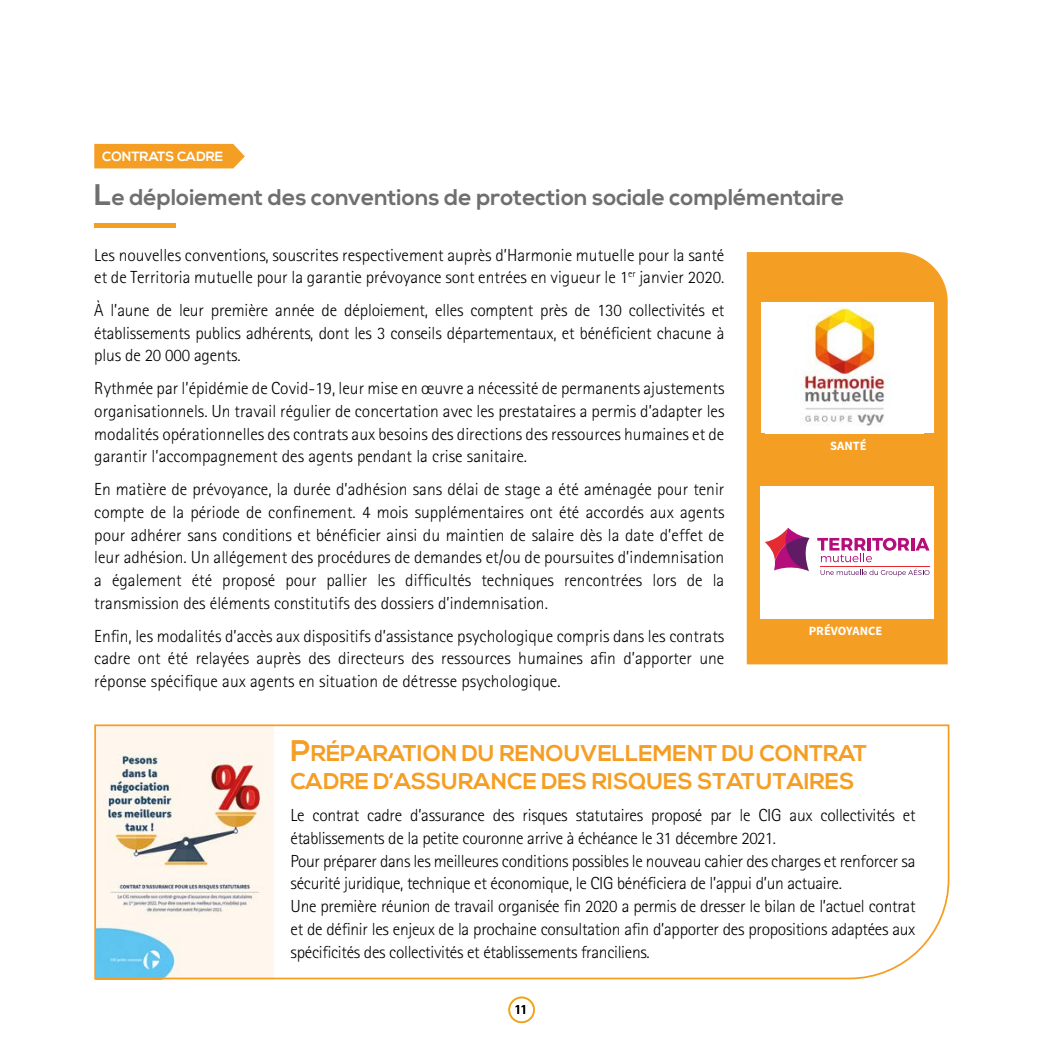
<style>
.page{position:relative;width:1042px;height:1042px;background:#fff}
.page>*{position:absolute;margin:0;border:0;box-sizing:border-box;transform-origin:0 0}
.t1{font:700 22.75px/27.3px "Nexa";color:#f59e24}
.t2{font:700 22.75px "Nexa";color:#706f6f}
.t3{font:300 17.5px/22.8px "Rotis Sans Serif";letter-spacing:-.02em;color:#000;text-align:justify}
.t4{font:300 17.5px/22.8px "Rotis Sans Serif";color:#000}
.t5{font:700 14px "Rotis Sans Serif";color:#000}
.t6{font:700 13.47px "Nexa";color:#fff}
.t7{font:700 12.6px "Source Sans Pro";color:#fff}
.s1{font-size:29.75px}
</style>
<div class="page">
<div style="left:508px;top:996px;width:27px;height:27px;border:2px solid #f59e24;border-radius:50%"></div>
<svg style="left:94px;top:724px;width:856px;height:256px"></svg>
<div style="left:94px;top:223px;width:82px;height:5px;background:#f59e24"></div>
<div style="left:94px;top:144px;width:151px;height:24px;background:#f59e24"></div>
<div style="left:747px;top:252px;width:200px;height:412px;background:#f59e24"></div>
<div style="left:760px;top:486px;width:174px;height:132px;background:#fff"></div>
<hr style="left:820px;top:566px;width:110px;height:1px;background:#e62a32">
<svg style="left:817px;top:538px;width:112px;height:24px"></svg>
<svg style="left:765px;top:528px;width:44px;height:43px"></svg>
<svg style="left:820px;top:568px;width:109px;height:8px"></svg>
<div style="left:761px;top:302px;width:173px;height:131px;background:#fff"></div>
<img style="left:794px;top:302px;width:96px;height:124px">
<div style="left:761px;top:619px;width:174px;height:22px;background:#f59e24"></div>
<hr style="left:761px;top:482px;width:174px;height:1px;background:#f59e24">
<div style="left:761px;top:435px;width:174px;height:22px;background:#f59e24"></div>
<hr style="left:761px;top:298px;width:174px;height:1px;background:#f59e24">
<p class="t6" style="left:102px;top:148px;width:123px">CONTRATS CADRE</p>
<h1 class="t2" style="left:94px;top:184px;width:752px"><span class="s1">L</span>e déploiement des conventions de protection sociale complémentaire</h1>
<p class="t4" style="left:94px;top:243px;width:632px">Les nouvelles conventions, souscrites respectivement auprès d’Harmonie mutuelle pour la santé et de Territoria mutuelle pour la garantie prévoyance sont entrées en vigueur le 1<sup>er</sup> janvier 2020.</p>
<p class="t3" style="left:94px;top:299px;width:632px">À l’aune de leur première année de déploiement, elles comptent près de 130 collectivités et établissements publics adhérents, dont les 3 conseils départementaux, et bénéficient chacune à plus de 20 000 agents.</p>
<p class="t3" style="left:94px;top:377px;width:632px">Rythmée par l’épidémie de Covid-19, leur mise en œuvre a nécessité de permanents ajustements organisationnels. Un travail régulier de concertation avec les prestataires a permis d’adapter les modalités opérationnelles des contrats aux besoins des directions des ressources humaines et de garantir l’accompagnement des agents pendant la crise sanitaire.</p>
<p class="t3" style="left:94px;top:478px;width:632px">En matière de prévoyance, la durée d’adhésion sans délai de stage a été aménagée pour tenir compte de la période de confinement. 4 mois supplémentaires ont été accordés aux agents pour adhérer sans conditions et bénéficier ainsi du maintien de salaire dès la date d’effet de leur adhésion. Un allégement des procédures de demandes et/ou de poursuites d’indemnisation a également été proposé pour pallier les difficultés techniques rencontrées lors de la transmission des éléments constitutifs des dossiers d’indemnisation.</p>
<p class="t3" style="left:94px;top:624px;width:632px">Enfin, les modalités d’accès aux dispositifs d’assistance psychologique compris dans les contrats cadre ont été relayées auprès des directeurs des ressources humaines afin d’apporter une réponse spécifique aux agents en situation de détresse psychologique.</p>
<p class="t7" style="left:830px;top:437px;width:38px">SANTÉ</p>
<p class="t7" style="left:809px;top:622px;width:75px">PRÉVOYANCE</p>
<h1 class="t1" style="left:291px;top:740px;width:578px"><span class="s1">P</span>RÉPARATION DU RENOUVELLEMENT DU CONTRAT<br>CADRE D’ASSURANCE DES RISQUES STATUTAIRES</h1>
<p class="t3" style="left:291px;top:804px;width:626px;text-align:left">Le contrat cadre d’assurance des risques statutaires proposé par le CIG aux collectivités et établissements de la petite couronne arrive à échéance le 31 décembre 2021.<br>Pour préparer dans les meilleures conditions possibles le nouveau cahier des charges et renforcer sa sécurité juridique, technique et économique, le CIG bénéficiera de l’appui d’un actuaire.<br>Une première réunion de travail organisée fin 2020 a permis de dresser le bilan de l’actuel contrat et de définir les enjeux de la prochaine consultation afin d’apporter des propositions adaptées aux spécificités des collectivités et établissements franciliens.</p>
<p class="t5" style="left:514px;top:1001px;width:15px">11</p>
</div>
